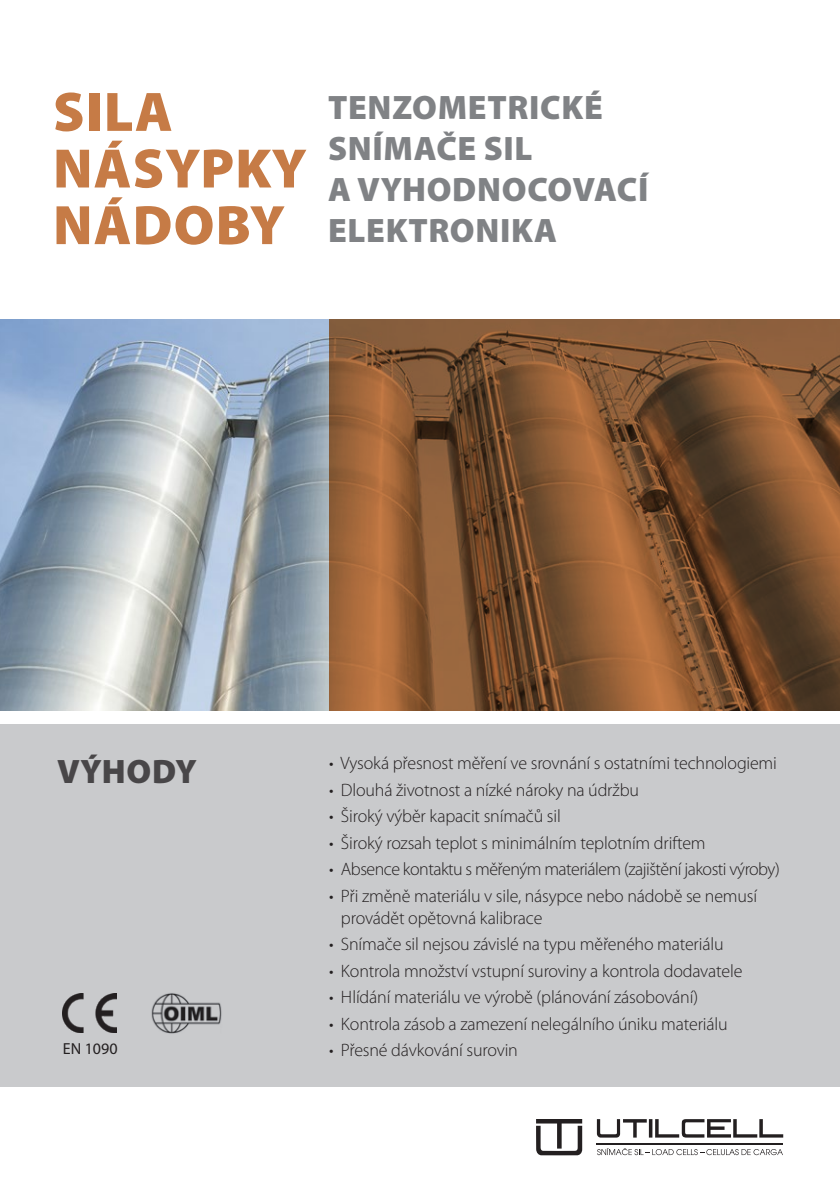
<style>
.page{position:relative;width:840px;height:1191px;background:#fff}
.page>*{position:absolute;margin:0;border:0;box-sizing:border-box;transform-origin:0 0}
.t1{font:900 56px "Myriad Pro";letter-spacing:.02em;color:#c67b46}
.t2{font:900 34px/40.8px "Myriad Pro";letter-spacing:.02em;color:#808285}
.t3{font:900 34px "Myriad Pro";letter-spacing:.02em;color:#484648}
.t4{font:300 18px/22px "Myriad Pro";letter-spacing:-.01em;color:#231f20}
.t5{font:300 18px "Myriad Pro";letter-spacing:-.03em;color:#231f20}
.t6{font:16px "Myriad Pro";color:#231f20}
</style>
<div class="page">
<hr style="left:0;top:319px;width:1px;height:767px;background:#c67b46">
<svg style="left:597px;top:1148px;width:185px;height:7px"></svg>
<svg style="left:536px;top:1119px;width:46px;height:36px"></svg>
<svg style="left:596px;top:1119px;width:50px;height:18px"></svg>
<svg style="left:648px;top:1119px;width:4px;height:18px"></svg>
<svg style="left:655px;top:1119px;width:127px;height:18px"></svg>
<hr style="left:596px;top:1142px;width:186px;height:2px;background:#231f20">
<div style="left:0;top:724px;width:839px;height:362px;background:#c9cacc"></div>
<img style="left:0;top:319px;width:329px;height:392px">
<svg style="left:329px;top:319px;width:510px;height:392px;background:#815431"></svg>
<img style="left:62px;top:993px;width:55px;height:39px">
<img style="left:151px;top:993px;width:71px;height:41px">
<p class="t1" style="left:53px;top:75px;width:121px">SILA</p>
<p class="t1" style="left:53px;top:131px;width:255px">NÁSYPKY</p>
<p class="t1" style="left:53px;top:188px;width:233px">NÁDOBY</p>
<p class="t2" style="left:328px;top:86px;width:322px">TENZOMETRICKÉ<br>SNÍMAČE SIL<br>A VYHODNOCOVACÍ<br>ELEKTRONIKA</p>
<p class="t3" style="left:57px;top:749px;width:141px">VÝHODY</p>
<p class="t4" style="left:329px;top:752px;width:449px">• Vysoká přesnost měření ve srovnání s ostatními technologiemi</p>
<p class="t4" style="left:329px;top:778px;width:311px">• Dlouhá životnost a nízké nároky na údržbu</p>
<p class="t4" style="left:329px;top:805px;width:233px">• Široký výběr kapacit snímačů sil</p>
<p class="t4" style="left:329px;top:831px;width:378px">• Široký rozsah teplot s minimálním teplotním driftem</p>
<p class="t5" style="left:329px;top:858px;width:452px">• Absence kontaktu s měřeným materiálem (zajištění jakosti výroby)</p>
<p class="t4" style="left:341px;top:884px;width:417px;text-indent:-12px">• Při změně materiálu v sile, násypce nebo nádobě se nemusí provádět opětovná kalibrace</p>
<p class="t4" style="left:329px;top:933px;width:396px">• Snímače sil nejsou závislé na typu měřeného materiálu</p>
<p class="t4" style="left:329px;top:959px;width:414px">• Kontrola množství vstupní suroviny a kontrola dodavatele</p>
<p class="t4" style="left:329px;top:986px;width:370px">• Hlídání materiálu ve výrobě (plánování zásobování)</p>
<p class="t4" style="left:329px;top:1012px;width:400px">• Kontrola zásob a zamezení nelegálního úniku materiálu</p>
<p class="t6" style="left:63px;top:1038px;width:56px">EN 1090</p>
<p class="t4" style="left:329px;top:1039px;width:190px">• Přesné dávkování surovin</p>
</div>
